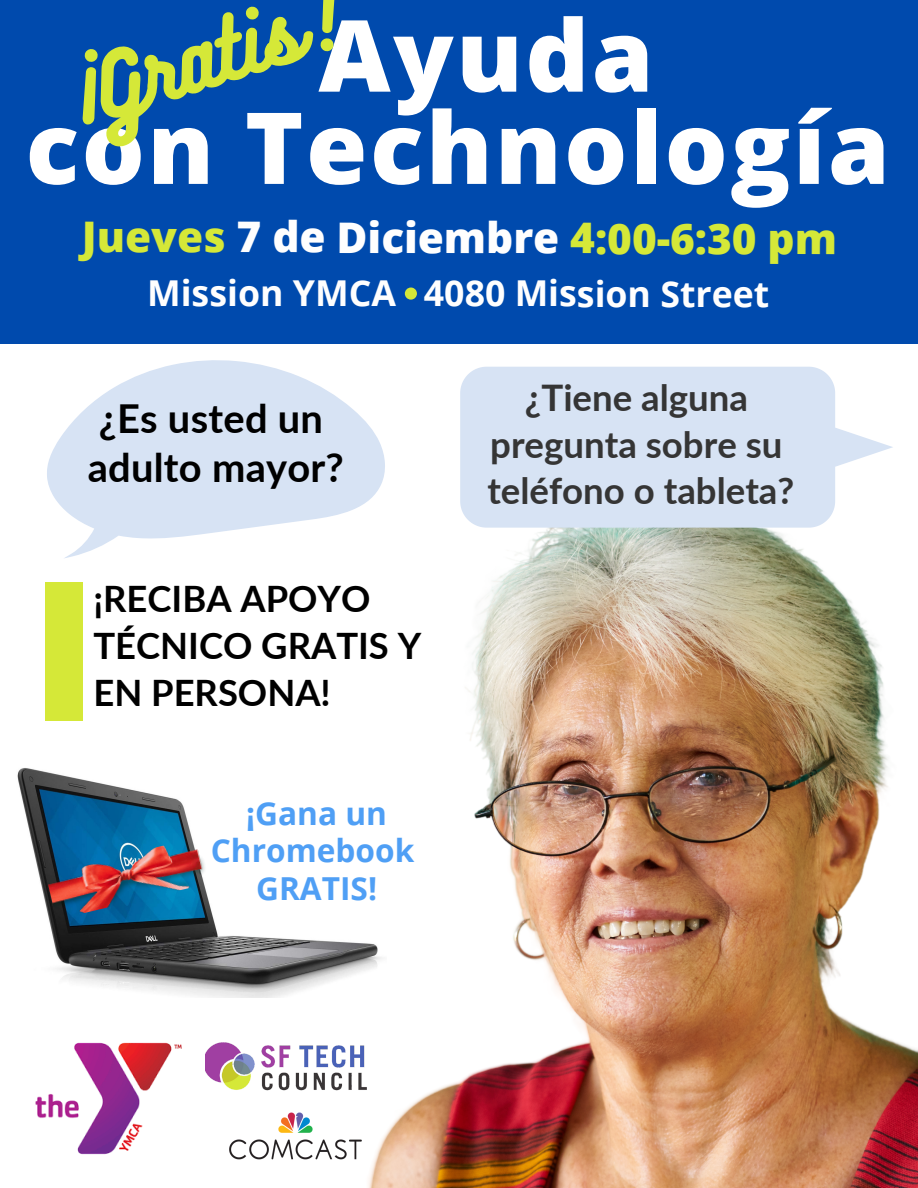
<style>
.page{position:relative;width:918px;height:1188px;background:#fff}
.page>*{position:absolute;margin:0;border:0;box-sizing:border-box;transform-origin:0 0}
.t1{font:800 99.45px "Open Sans";letter-spacing:.025em;color:#fff}
.t2{font:77.85px "Bukhari Script";color:#d5e838}
.t3{font:800 42.3px "Open Sans";letter-spacing:-.005em;color:#d5e838}
.t4{font:700 39.9px "Lato";letter-spacing:.005em;color:#000}
.t5{font:700 36.6px "Lato";color:#353535}
.t6{font:700 36.3px/47.2px "Lato";color:#000}
.t7{font:700 35.7px "Open Sans";color:#fefefe}
.t8{font:700 31.65px/37.5px "Open Sans";color:#4f9ff5;text-align:center}
.s1{color:#fefefe}
</style>
<div class="page">
<img style="left:45px;top:528px;width:873px;height:660px">
<div style="left:0;top:0;width:918px;height:344px;background:#004aad"></div>
<svg style="left:46px;top:360px;width:340px;height:199px;fill:#d7e3f4"></svg>
<svg style="left:405px;top:288px;width:12px;height:12px"></svg>
<svg style="left:460px;top:367px;width:433px;height:161px;background:#dce6f5"></svg>
<div style="left:46px;top:582px;width:37px;height:139px;background:#d5e838"></div>
<img style="left:205px;top:1034px;width:167px;height:65px">
<img style="left:205px;top:1099px;width:182px;height:66px">
<img style="left:35px;top:1020px;width:170px;height:157px">
<img style="left:17px;top:767px;width:369px;height:231px">
<img style="left:46px;top:836px;width:167px;height:84px">
<p class="t2" style="left:43px;top:56px;width:294px;rotate:-18deg">¡Gratis!</p>
<p class="t1" style="left:318px;top:-15px;width:337px">Ayuda</p>
<p class="t1" style="left:26px;top:78px;width:866px">con Technología</p>
<p class="t3" style="left:82px;top:208px;width:757px">Jueves <span class="s1">7 de Diciembre</span> 4:00-6:30 pm</p>
<p class="t7" style="left:147px;top:268px;width:624px">Mission YMCA 4080 Mission Street</p>
<p class="t4" style="left:99px;top:393px;width:226px">¿Es usted un</p>
<p class="t4" style="left:88px;top:443px;width:258px">adulto mayor?</p>
<p class="t6" style="left:93px;top:574px;width:329px">¡RECIBA APOYO<br>TÉCNICO GRATIS Y<br>EN PERSONA!</p>
<p class="t8" style="left:211px;top:794px;width:205px">¡Gana un<br>Chromebook</p>
<p class="t8" style="left:256px;top:869px;width:122px">GRATIS!</p>
<p class="t5" style="left:525px;top:375px;width:225px">¿Tiene alguna</p>
<p class="t5" style="left:490px;top:421px;width:294px">pregunta sobre su</p>
<p class="t5" style="left:487px;top:468px;width:309px">teléfono o tableta?</p>
</div>
